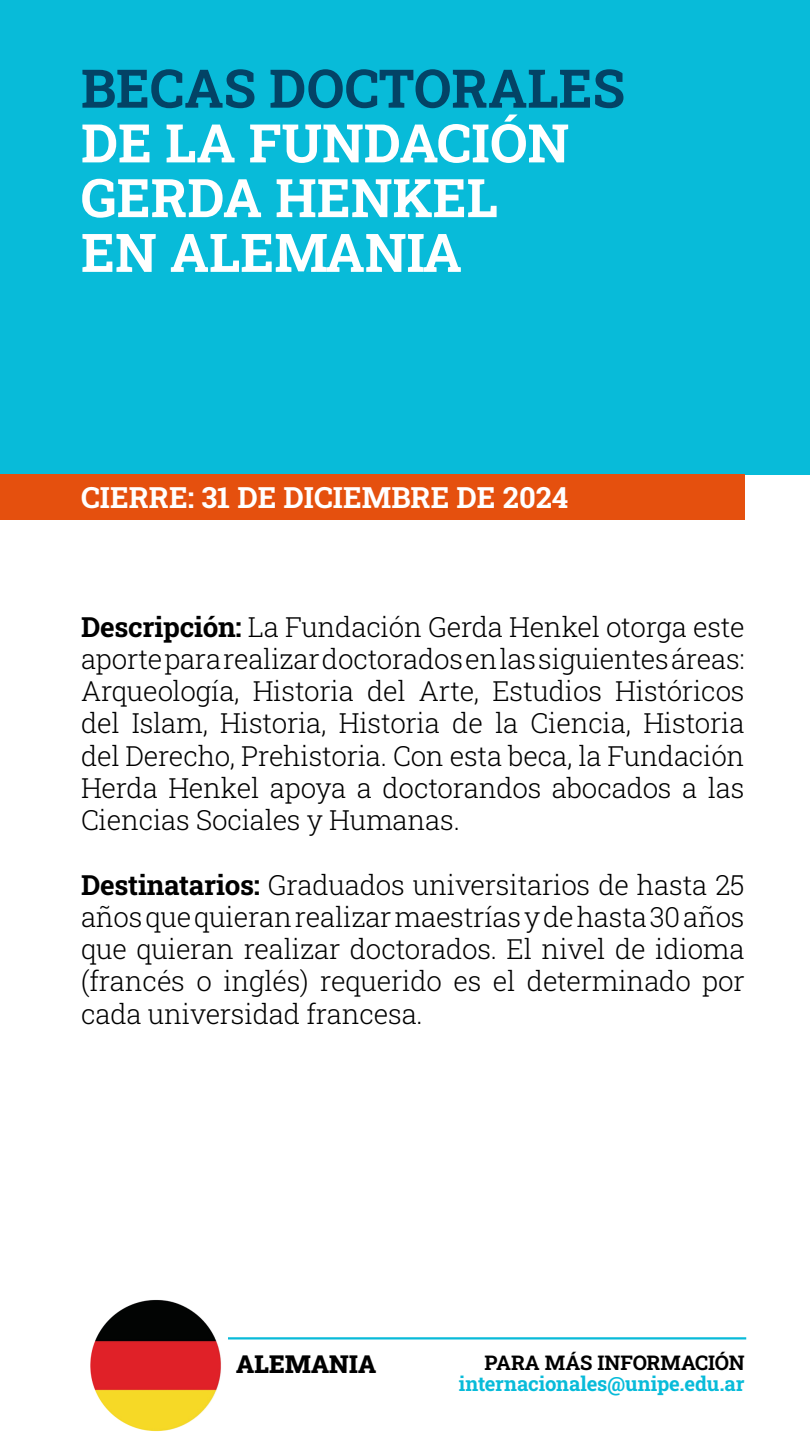
<style>
.page{position:relative;width:810px;height:1440px;background:#fff}
.page>*{position:absolute;margin:0;border:0;box-sizing:border-box;transform-origin:0 0}
.t1{font:700 53.25px/54.8px "Roboto Slab";color:#fff}
.t2{font:700 53.25px "Roboto Slab";color:#034366}
.t3{font:700 29.25px "Roboto Slab";color:#fff}
.t4{font:300 27.75px/32.2px "Roboto Slab";letter-spacing:-.01em;color:#000;text-align:justify}
.t5{font:900 24.75px "Roboto Slab";letter-spacing:.005em;color:#000}
.t6{font:700 20.25px "Roboto Slab";letter-spacing:-.005em;color:#08bbd9}
.t7{font:700 20.25px "Roboto Slab";letter-spacing:-.005em;color:#000}
.s1{font-weight:700}
</style>
<div class="page">
<div style="left:0;top:0;width:810px;height:475px;background:#08bbd9"></div>
<hr style="left:196px;top:1337px;width:550px;height:3px;background:#08bbd9">
<div style="left:0;top:475px;width:745px;height:45px;background:#e5500e"></div>
<img style="left:90px;top:1300px;width:137px;height:132px">
<h1 class="t2" style="left:81px;top:52px;width:546px">BECAS DOCTORALES</h1>
<h1 class="t1" style="left:81px;top:114px;width:490px">DE LA FUNDACIÓN<br>GERDA HENKEL<br>EN ALEMANIA</h1>
<p class="t3" style="left:81px;top:477px;width:489px">CIERRE: 31 DE DICIEMBRE DE 2024</p>
<p class="t4" style="left:81px;top:610px;width:665px"><span class="s1">Descripción:</span> La Fundación Gerda Henkel otorga este aporte para realizar doctorados en las siguientes áreas:<br>Arqueología, Historia del Arte, Estudios Históricos del Islam, Historia, Historia de la Ciencia, Historia del Derecho, Prehistoria. Con esta beca, la Fundación Herda Henkel apoya a doctorandos abocados a las Ciencias Sociales y Humanas.</p>
<p class="t4" style="left:81px;top:868px;width:665px"><span class="s1">Destinatarios:</span> Graduados universitarios de hasta 25 años que quieran realizar maestrías y de hasta 30 años que quieran realizar doctorados. El nivel de idioma (francés o inglés) requerido es el determinado por cada universidad francesa.</p>
<p class="t5" style="left:236px;top:1347px;width:141px">ALEMANIA</p>
<p class="t7" style="left:485px;top:1348px;width:262px">PARA MÁS INFORMACIÓN</p>
<p class="t6" style="left:459px;top:1369px;width:287px">internacionales@unipe.edu.ar</p>
</div>
